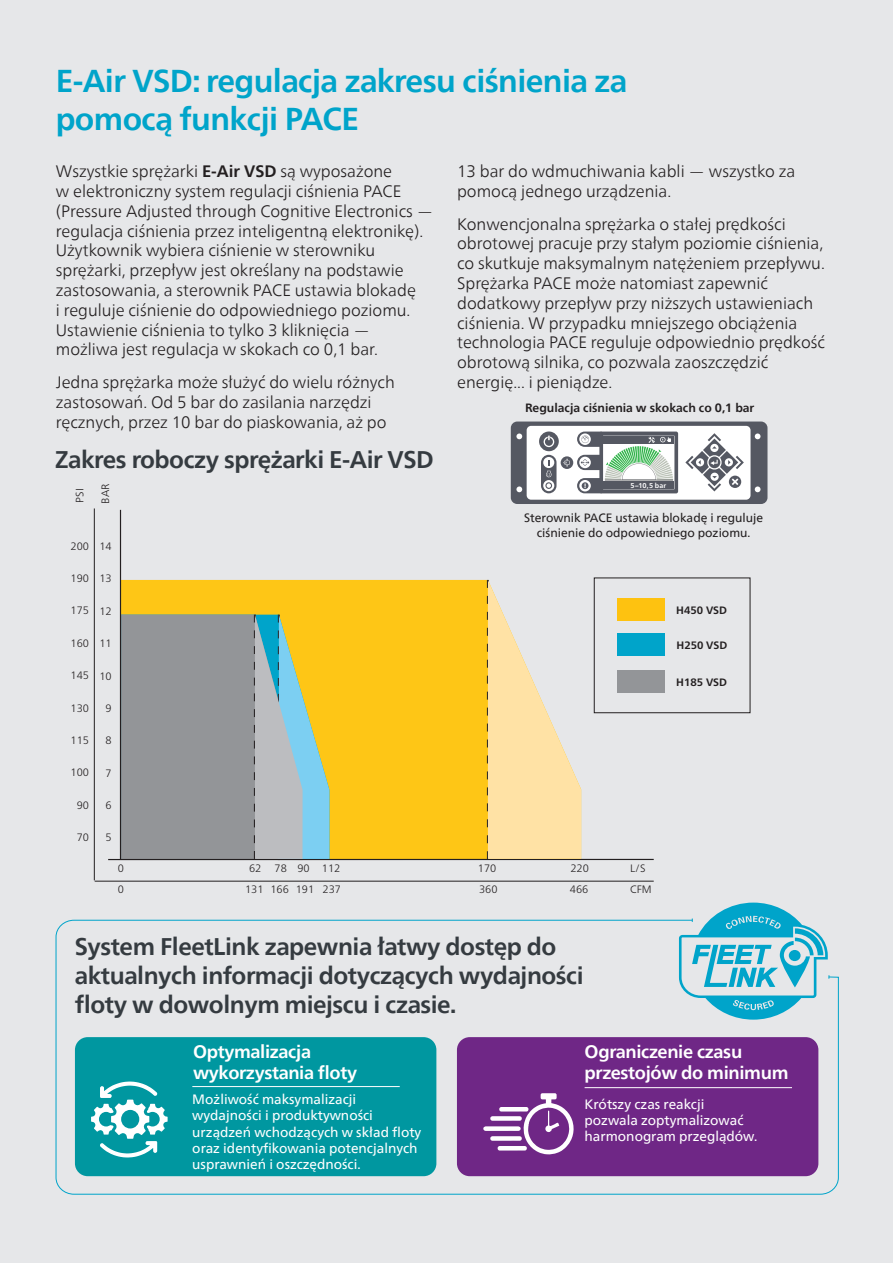
<style>
.page{position:relative;width:893px;height:1263px;background:#e6e7e9}
.page>*{position:absolute;margin:0;border:0;box-sizing:border-box;transform-origin:0 0}
.t1{font:700 31.5px/37.8px "Neue Frutiger World";letter-spacing:-.02em;color:#00a4ca}
.t2{font:700 24px/28.8px "Neue Frutiger World";letter-spacing:-.02em;color:#353b40}
.t3{font:700 18px/21px "Neue Frutiger World";letter-spacing:-.02em;color:#fff}
.t4{font:300 16.5px/19.8px "Neue Frutiger World";color:#231f20}
.t5{font:13.5px/16.2px "Neue Frutiger World";color:#fff}
.t6{font:12px/14.4px "Neue Frutiger World";color:#231f20;text-align:center}
.t7{font:700 12px "Neue Frutiger World";color:#231f20}
.t8{font:300 10.8px/21.1px "Neue Frutiger World";color:#231f20}
.t9{font:700 10.8px "Neue Frutiger World";color:#231f20}
.t10{font:700 6.9px "Neue Frutiger World";color:#fff}
.s1{font-weight:700}
</style>
<div class="page">
<svg style="left:511px;top:421px;width:256px;height:83px;background:#afb3b5"></svg>
<hr style="left:605px;top:480px;width:68px;height:1px;background:#6c6d70">
<svg style="left:55px;top:919px;width:784px;height:276px"></svg>
<svg style="left:679px;top:902px;width:150px;height:118px"></svg>
<div style="left:121px;top:580px;width:366px;height:279px;background:#fec616"></div>
<hr style="left:120px;top:510px;width:1px;height:349px;background:#231f20">
<hr style="left:108px;top:859px;width:546px;height:1px;background:#231f20">
<hr style="left:94px;top:508px;width:1px;height:372px;background:#231f20">
<hr style="left:95px;top:881px;width:559px;height:1px;background:#231f20">
<div style="left:594px;top:577px;width:156px;height:136px;border:1px solid #231f20"></div>
<div style="left:617px;top:633px;width:47px;height:23px;background:#00a4ca"></div>
<div style="left:617px;top:670px;width:47px;height:22px;background:#939598"></div>
<div style="left:617px;top:598px;width:47px;height:23px;background:#fec210"></div>
<svg style="left:121px;top:615px;width:208px;height:244px;background:#9ba49c"></svg>
<svg style="left:487px;top:580px;width:94px;height:279px"></svg>
<div style="left:75px;top:1037px;width:361px;height:139px;background:#0097a0;border-radius:13px"></div>
<svg style="left:91px;top:1081px;width:77px;height:77px"></svg>
<hr style="left:192px;top:1086px;width:208px;height:1px;background:#fff">
<div style="left:457px;top:1037px;width:361px;height:139px;background:#6f2786;border-radius:13px"></div>
<svg style="left:483px;top:1093px;width:91px;height:61px"></svg>
<hr style="left:585px;top:1087px;width:207px;height:1px;background:#fff">
<h1 class="t1" style="left:56px;top:62px;width:573px">E-Air VSD: regulacja zakresu ciśnienia za pomocą funkcji PACE</h1>
<p class="t4" style="left:56px;top:162px;width:379px">Wszystkie sprężarki <span class="s1">E-Air VSD</span> są wyposażone<br>w elektroniczny system regulacji ciśnienia PACE (Pressure Adjusted through Cognitive Electronics — regulacja ciśnienia przez inteligentną elektronikę).<br>Użytkownik wybiera ciśnienie w sterowniku sprężarki, przepływ jest określany na podstawie zastosowania, a sterownik PACE ustawia blokadę<br>i reguluje ciśnienie do odpowiedniego poziomu.<br>Ustawienie ciśnienia to tylko 3 kliknięcia — możliwa jest regulacja w skokach co 0,1 bar.</p>
<p class="t4" style="left:56px;top:372px;width:340px">Jedna sprężarka może służyć do wielu różnych zastosowań. Od 5 bar do zasilania narzędzi ręcznych, przez 10 bar do piaskowania, aż po</p>
<p class="t4" style="left:457px;top:162px;width:340px">13 bar do wdmuchiwania kabli — wszystko za pomocą jednego urządzenia.</p>
<p class="t4" style="left:457px;top:214px;width:369px">Konwencjonalna sprężarka o stałej prędkości obrotowej pracuje przy stałym poziomie ciśnienia, co skutkuje maksymalnym natężeniem przepływu.<br>Sprężarka PACE może natomiast zapewnić dodatkowy przepływ przy niższych ustawieniach ciśnienia. W przypadku mniejszego obciążenia technologia PACE reguluje odpowiednio prędkość obrotową silnika, co pozwala zaoszczędzić energię... i pieniądze.</p>
<p class="t7" style="left:525px;top:397px;width:231px">Regulacja ciśnienia w skokach co 0,1 bar</p>
<h2 class="t2" style="left:55px;top:445px;width:380px">Zakres roboczy sprężarki E-Air VSD</h2>
<p class="t8" style="left:69px;top:503px;width:16px;rotate:-90deg">PSI</p>
<p class="t8" style="left:95px;top:504px;width:21px;rotate:-90deg">BAR</p>
<p class="t8" style="left:71px;top:535px;width:20px">200</p>
<p class="t8" style="left:71px;top:568px;width:20px">190</p>
<p class="t8" style="left:71px;top:600px;width:20px">175</p>
<p class="t8" style="left:71px;top:632px;width:20px">160</p>
<p class="t8" style="left:71px;top:665px;width:20px">145</p>
<p class="t8" style="left:71px;top:697px;width:20px">130</p>
<p class="t8" style="left:71px;top:730px;width:20px">115</p>
<p class="t8" style="left:71px;top:762px;width:20px">100</p>
<p class="t8" style="left:77px;top:794px;width:14px">90</p>
<p class="t8" style="left:77px;top:827px;width:14px">70</p>
<p class="t8" style="left:99px;top:536px;width:14px">14</p>
<p class="t8" style="left:99px;top:568px;width:14px">13</p>
<p class="t8" style="left:99px;top:600px;width:14px">12</p>
<p class="t8" style="left:99px;top:633px;width:14px">11</p>
<p class="t8" style="left:99px;top:665px;width:14px">10</p>
<p class="t8" style="left:106px;top:698px;width:8px">9</p>
<p class="t8" style="left:106px;top:730px;width:8px">8</p>
<p class="t8" style="left:106px;top:762px;width:8px">7</p>
<p class="t8" style="left:106px;top:795px;width:8px">6</p>
<p class="t8" style="left:106px;top:827px;width:8px">5</p>
<p class="t10" style="left:630px;top:479px;width:37px">5–10,5 bar</p>
<p class="t6" style="left:524px;top:511px;width:240px">Sterownik PACE ustawia blokadę i reguluje ciśnienie do odpowiedniego poziomu.</p>
<p class="t9" style="left:676px;top:600px;width:52px">H450 VSD</p>
<p class="t9" style="left:676px;top:635px;width:52px">H250 VSD</p>
<p class="t9" style="left:676px;top:672px;width:52px">H185 VSD</p>
<p class="t8" style="left:118px;top:858px;width:8px">0<br>0</p>
<p class="t8" style="left:249px;top:858px;width:93px">62 78 90 112</p>
<p class="t8" style="left:630px;top:858px;width:17px">L/S</p>
<p class="t8" style="left:245px;top:879px;width:98px">131 166 191 237</p>
<p class="t8" style="left:479px;top:879px;width:20px">360</p>
<p class="t8" style="left:570px;top:879px;width:20px">466</p>
<p class="t8" style="left:478px;top:858px;width:20px">170</p>
<p class="t8" style="left:570px;top:858px;width:20px">220</p>
<p class="t8" style="left:630px;top:878px;width:23px">CFM</p>
<h2 class="t2" style="left:75px;top:932px;width:510px">System FleetLink zapewnia łatwy dostęp do aktualnych informacji dotyczących wydajności floty w dowolnym miejscu i czasie.</h2>
<p class="t3" style="left:193px;top:1041px;width:166px">Optymalizacja wykorzystania floty</p>
<p class="t5" style="left:192px;top:1092px;width:231px">Możliwość maksymalizacji wydajności i produktywności urządzeń wchodzących w skład floty oraz identyfikowania potencjalnych usprawnień i oszczędności.</p>
<p class="t3" style="left:585px;top:1041px;width:205px">Ograniczenie czasu przestojów do minimum</p>
<p class="t5" style="left:585px;top:1096px;width:174px">Krótszy czas reakcji pozwala zoptymalizować harmonogram przeglądów.</p>
</div>
